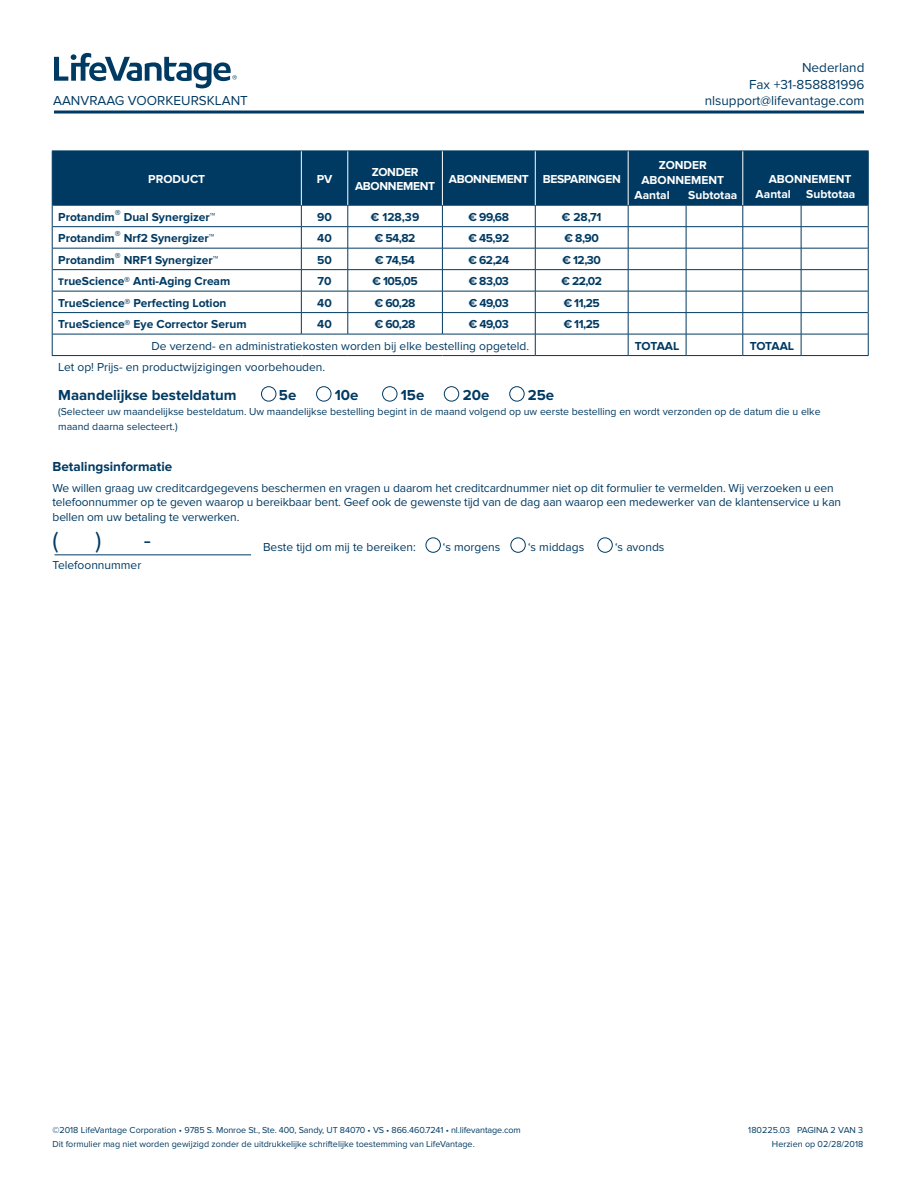
<style>
.page{position:relative;width:918px;height:1188px;background:#fff}
.page>*{position:absolute;margin:0;border:0;box-sizing:border-box;transform-origin:0 0}
.t1{font:24px "Proxima Nova";color:#003a62}
.t2{font:700 15px "Proxima Nova";color:#003a62}
.t3{font:13.5px/16.5px "Proxima Nova";color:#003a62;text-align:right}
.t4{font:700 13.5px "Proxima Nova";color:#003a62}
.t5{font:12px/13.5px "Proxima Nova";letter-spacing:-.01em;color:#003a62}
.t6{font:700 12px "Proxima Nova";color:#003a62}
.t7{font:700 12px/15px "Proxima Nova";color:#fff}
.t8{font:700 12px/14.4px "Proxima Nova";letter-spacing:-.025em;color:#fff;text-align:center}
.t9{font:10.5px/15px "Proxima Nova";color:#003a62}
.t10{font:9px "Proxima Nova";color:#003a62}
.s1{color:#0d499a}
</style>
<div class="page">
<hr style="left:54px;top:111px;width:810px;height:3px;background:#003a62">
<svg style="left:54px;top:53px;width:183px;height:35px"></svg>
<hr style="left:55px;top:555px;width:196px;height:1px;background:#003a62">
<div style="left:426px;top:537px;width:15px;height:16px;border:1px solid #003a62;border-radius:50%"></div>
<div style="left:510px;top:537px;width:16px;height:16px;border:1px solid #003a62;border-radius:50%"></div>
<div style="left:597px;top:537px;width:16px;height:16px;border:1px solid #003a62;border-radius:50%"></div>
<div style="left:53px;top:152px;width:815px;height:53px;background:#003a62"></div>
<hr style="left:52px;top:151px;width:249px;height:1px;background:#003a62">
<hr style="left:52px;top:151px;width:1px;height:54px;background:#003a62">
<hr style="left:301px;top:151px;width:47px;height:1px;background:#003a62">
<hr style="left:348px;top:151px;width:94px;height:1px;background:#003a62">
<hr style="left:442px;top:151px;width:93px;height:1px;background:#003a62">
<hr style="left:535px;top:151px;width:93px;height:1px;background:#003a62">
<hr style="left:628px;top:151px;width:58px;height:1px;background:#003a62">
<hr style="left:686px;top:151px;width:57px;height:1px;background:#003a62">
<hr style="left:743px;top:151px;width:58px;height:1px;background:#003a62">
<hr style="left:801px;top:151px;width:68px;height:1px;background:#003a62">
<hr style="left:868px;top:151px;width:1px;height:54px;background:#003a62">
<svg style="left:868px;top:205px;width:1px;height:150px"></svg>
<hr style="left:628px;top:355px;width:58px;height:1px;background:#003a62">
<hr style="left:686px;top:355px;width:57px;height:1px;background:#003a62">
<hr style="left:743px;top:355px;width:58px;height:1px;background:#003a62">
<hr style="left:801px;top:355px;width:68px;height:1px;background:#003a62">
<hr style="left:628px;top:205px;width:58px;height:1px;background:#003a62">
<hr style="left:686px;top:205px;width:57px;height:1px;background:#003a62">
<hr style="left:743px;top:205px;width:58px;height:1px;background:#003a62">
<hr style="left:801px;top:205px;width:67px;height:1px;background:#003a62">
<hr style="left:628px;top:226px;width:58px;height:1px;background:#003a62">
<hr style="left:686px;top:226px;width:57px;height:1px;background:#003a62">
<hr style="left:743px;top:226px;width:58px;height:1px;background:#003a62">
<hr style="left:801px;top:226px;width:67px;height:1px;background:#003a62">
<hr style="left:628px;top:248px;width:58px;height:1px;background:#003a62">
<hr style="left:686px;top:248px;width:57px;height:1px;background:#003a62">
<hr style="left:743px;top:248px;width:58px;height:1px;background:#003a62">
<hr style="left:801px;top:248px;width:67px;height:1px;background:#003a62">
<hr style="left:628px;top:269px;width:58px;height:1px;background:#003a62">
<hr style="left:686px;top:269px;width:57px;height:1px;background:#003a62">
<hr style="left:743px;top:269px;width:58px;height:1px;background:#003a62">
<hr style="left:801px;top:269px;width:67px;height:1px;background:#003a62">
<hr style="left:628px;top:291px;width:58px;height:1px;background:#003a62">
<hr style="left:686px;top:291px;width:57px;height:1px;background:#003a62">
<hr style="left:743px;top:291px;width:58px;height:1px;background:#003a62">
<hr style="left:801px;top:291px;width:67px;height:1px;background:#003a62">
<hr style="left:628px;top:312px;width:58px;height:1px;background:#003a62">
<hr style="left:686px;top:312px;width:57px;height:1px;background:#003a62">
<hr style="left:743px;top:312px;width:58px;height:1px;background:#003a62">
<hr style="left:801px;top:312px;width:67px;height:1px;background:#003a62">
<hr style="left:628px;top:334px;width:58px;height:1px;background:#003a62">
<svg style="left:52px;top:205px;width:577px;height:151px"></svg>
<hr style="left:686px;top:334px;width:57px;height:1px;background:#003a62">
<svg style="left:686px;top:205px;width:1px;height:150px"></svg>
<hr style="left:743px;top:334px;width:58px;height:1px;background:#003a62">
<svg style="left:743px;top:205px;width:1px;height:150px"></svg>
<hr style="left:801px;top:334px;width:67px;height:1px;background:#003a62">
<svg style="left:801px;top:205px;width:1px;height:150px"></svg>
<hr style="left:301px;top:151px;width:1px;height:54px;background:#fff">
<hr style="left:347px;top:151px;width:1px;height:54px;background:#fff">
<hr style="left:442px;top:151px;width:1px;height:54px;background:#fff">
<hr style="left:535px;top:151px;width:1px;height:54px;background:#fff">
<hr style="left:628px;top:151px;width:1px;height:54px;background:#fff">
<hr style="left:742px;top:151px;width:1px;height:54px;background:#fff">
<div style="left:261px;top:386px;width:15px;height:16px;border:1px solid #003a62;border-radius:50%"></div>
<div style="left:316px;top:386px;width:15px;height:16px;border:1px solid #003a62;border-radius:50%"></div>
<div style="left:382px;top:386px;width:15px;height:16px;border:1px solid #003a62;border-radius:50%"></div>
<div style="left:444px;top:386px;width:15px;height:16px;border:1px solid #003a62;border-radius:50%"></div>
<div style="left:509px;top:386px;width:16px;height:16px;border:1px solid #003a62;border-radius:50%"></div>
<p class="t3" style="left:749px;top:60px;width:117px">Nederland<br>Fax +31-858881996</p>
<p class="t3" style="left:53px;top:93px;width:196px">AANVRAAG VOORKEURSKLANT</p>
<p class="t3" style="left:705px;top:93px;width:161px">nlsupport@lifevantage.com</p>
<p class="t7" style="left:659px;top:158px;width:50px">ZONDER</p>
<p class="t7" style="left:641px;top:173px;width:84px">ABONNEMENT</p>
<p class="t7" style="left:634px;top:188px;width:37px">Aantal</p>
<p class="t7" style="left:688px;top:188px;width:51px">Subtotaa</p>
<p class="t7" style="left:148px;top:172px;width:59px">PRODUCT</p>
<p class="t7" style="left:317px;top:172px;width:17px">PV</p>
<p class="t8" style="left:355px;top:165px;width:82px">ZONDER<br>ABONNEMENT</p>
<p class="t8" style="left:449px;top:172px;width:173px">ABONNEMENT BESPARINGEN</p>
<p class="t6" style="left:58px;top:210px;width:159px">Protandim® Dual Synergizer™</p>
<p class="t6" style="left:317px;top:210px;width:16px">90</p>
<p class="t6" style="left:371px;top:210px;width:50px">€ 128,39</p>
<p class="t6" style="left:469px;top:210px;width:42px">€ 99,68</p>
<p class="t6" style="left:562px;top:210px;width:41px">€ 28,71</p>
<p class="t6" style="left:58px;top:231px;width:158px">Protandim® Nrf2 Synergizer™</p>
<p class="t6" style="left:317px;top:231px;width:16px">40</p>
<p class="t6" style="left:375px;top:231px;width:42px">€ 54,82</p>
<p class="t6" style="left:469px;top:231px;width:42px">€ 45,92</p>
<p class="t6" style="left:565px;top:231px;width:36px">€ 8,90</p>
<p class="t6" style="left:58px;top:253px;width:162px">Protandim® NRF1 Synergizer™</p>
<p class="t6" style="left:317px;top:253px;width:16px">50</p>
<p class="t6" style="left:375px;top:253px;width:41px">€ 74,54</p>
<p class="t6" style="left:469px;top:253px;width:42px">€ 62,24</p>
<p class="t6" style="left:563px;top:253px;width:40px">€ 12,30</p>
<p class="t6" style="left:58px;top:274px;width:174px">TrueScience® Anti-Aging Cream</p>
<p class="t6" style="left:318px;top:274px;width:15px">70</p>
<p class="t6" style="left:372px;top:274px;width:47px">€ 105,05</p>
<p class="t6" style="left:469px;top:274px;width:42px">€ 83,03</p>
<p class="t6" style="left:561px;top:274px;width:42px">€ 22,02</p>
<p class="t6" style="left:58px;top:296px;width:170px">TrueScience® Perfecting Lotion</p>
<p class="t6" style="left:317px;top:296px;width:16px">40</p>
<p class="t6" style="left:375px;top:296px;width:42px">€ 60,28</p>
<p class="t6" style="left:469px;top:296px;width:42px">€ 49,03</p>
<p class="t6" style="left:564px;top:296px;width:38px">€ 11,25</p>
<p class="t6" style="left:58px;top:317px;width:190px">TrueScience® Eye Corrector Serum</p>
<p class="t6" style="left:317px;top:317px;width:16px">40</p>
<p class="t6" style="left:375px;top:317px;width:42px">€ 60,28</p>
<p class="t6" style="left:469px;top:317px;width:42px">€ 49,03</p>
<p class="t6" style="left:564px;top:317px;width:38px">€ 11,25</p>
<p class="t5" style="left:151px;top:339px;width:379px">De verzend- en administratiekosten worden bij elke bestelling opgeteld<span class="s1">.</span></p>
<p class="t6" style="left:635px;top:339px;width:46px">TOTAAL</p>
<p class="t6" style="left:750px;top:339px;width:46px">TOTAAL</p>
<p class="t5" style="left:58px;top:360px;width:269px">Let op! Prijs- en productwijzigingen voorbehouden.</p>
<p class="t2" style="left:58px;top:386px;width:180px">Maandelijkse besteldatum</p>
<p class="t2" style="left:279px;top:386px;width:19px">5e</p>
<p class="t2" style="left:335px;top:386px;width:25px">10e</p>
<p class="t2" style="left:401px;top:386px;width:25px">15e</p>
<p class="t2" style="left:463px;top:386px;width:28px">20e</p>
<p class="t2" style="left:528px;top:386px;width:28px">25e</p>
<p class="t9" style="left:58px;top:404px;width:764px">(Selecteer uw maandelijkse besteldatum. Uw maandelijkse bestelling begint in de maand volgend op uw eerste bestelling en wordt verzonden op de datum die u elke maand daarna selecteert.)</p>
<p class="t7" style="left:756px;top:172px;width:97px;text-indent:13px">ABONNEMENT<br>Aantal</p>
<p class="t7" style="left:806px;top:187px;width:51px">Subtotaa</p>
<p class="t4" style="left:53px;top:458px;width:121px">Betalingsinformatie</p>
<p class="t5" style="left:53px;top:482px;width:790px">We willen graag uw creditcardgegevens beschermen en vragen u daarom het creditcardnummer niet op dit formulier te vermelden. Wij verzoeken u een telefoonnummer op te geven waarop u bereikbaar bent. Geef ook de gewenste tijd van de dag aan waarop een medewerker van de klantenservice u kan</p>
<p class="t5" style="left:53px;top:510px;width:188px">bellen om uw betaling te verwerken.</p>
<p class="t5" style="left:263px;top:540px;width:154px">Beste tijd om mij te bereiken:</p>
<p class="t5" style="left:443px;top:540px;width:59px">‘s morgens</p>
<p class="t5" style="left:528px;top:540px;width:58px">‘s middags</p>
<p class="t5" style="left:615px;top:540px;width:51px">‘s avonds</p>
<p class="t5" style="left:53px;top:558px;width:90px">Telefoonnummer</p>
<h1 class="t1" style="left:52px;top:527px;width:7px">(</h1>
<h1 class="t1" style="left:96px;top:527px;width:7px">)</h1>
<h1 class="t1" style="left:144px;top:527px;width:9px">-</h1>
<p class="t10" style="left:52px;top:1125px;width:470px">©2018 LifeVantage Corporation • 9785 S. Monroe St., Ste. 400, Sandy, UT 84070 • VS • 866.460.7241 • nl.lifevantage.com</p>
<p class="t10" style="left:748px;top:1125px;width:116px">180225.03 PAGINA 2 VAN 3</p>
<p class="t10" style="left:52px;top:1139px;width:424px">Dit formulier mag niet worden gewijzigd zonder de uitdrukkelijke schriftelijke toestemming van LifeVantage.</p>
<p class="t10" style="left:772px;top:1139px;width:93px">Herzien op 02/28/2018</p>
</div>
